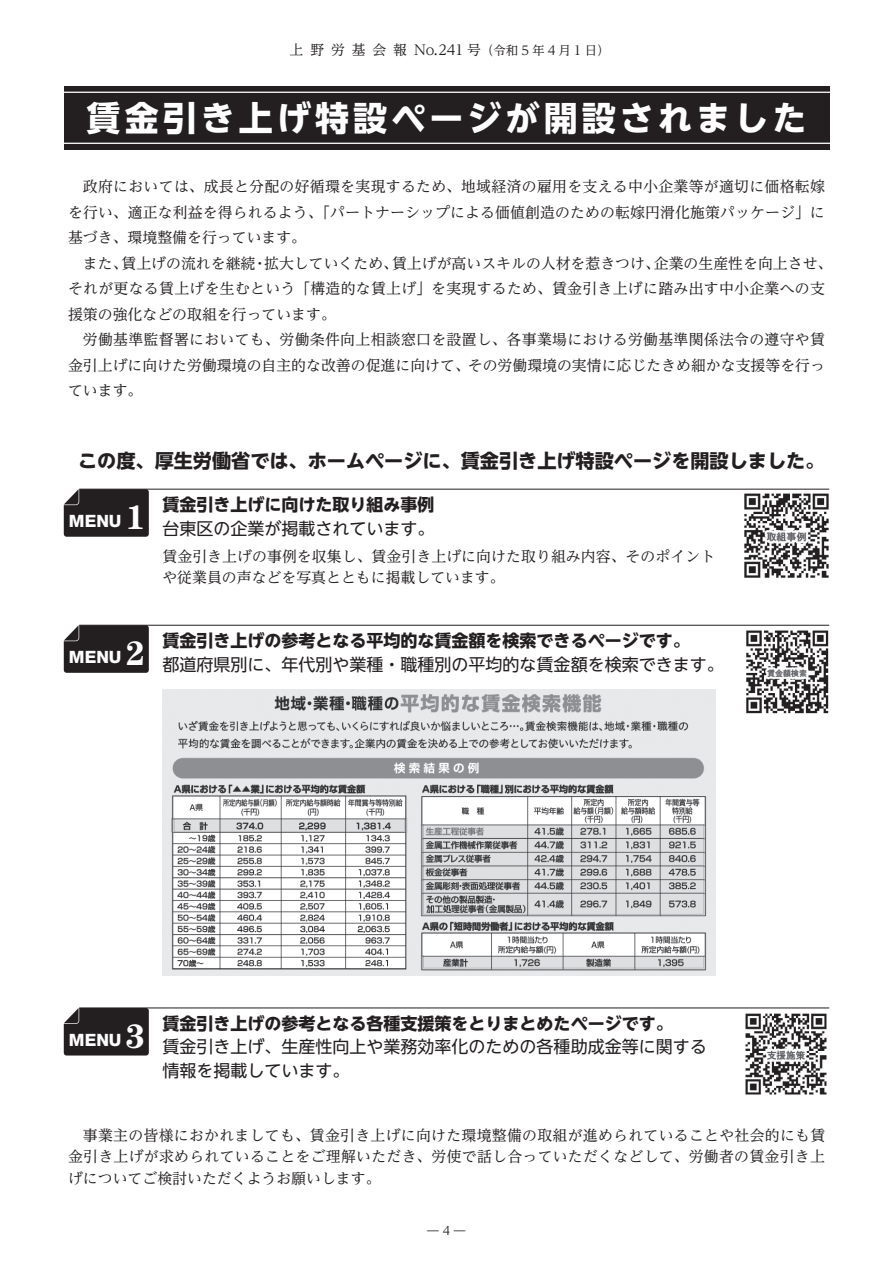
<style>
.page{position:relative;width:893px;height:1263px;background:#fff}
.page>*{position:absolute;margin:0;border:0;box-sizing:border-box;transform-origin:0 0}
.t1{font:700 34.05px "UD Shin Go NT Pr 6";letter-spacing:.12em;color:#fff}
.t2{font:700 19.2px "UD Shin Go NT Pr 6";color:#231f20}
.t3{font:16.95px/23.4px "UD Shin Go NT Pr 6";color:#231f20}
.t4{font:700 16.95px "UD Shin Go NT Pr 6";color:#231f20}
.t5{font:800 16.95px "Helvetica Neue LT Std";color:#fff}
.t6{font:14.85px/25.5px "UD Reimin Pr 6";color:#231f20;text-align:justify}
.t7{font:13.8px "UD Reimin Pr 6";letter-spacing:.5em;color:#231f20}
.t8{font:11.7px "UD Reimin Pr 6";color:#231f20}
.s1{font-size:12.45px}
.s2{font-family:"Century Std";font-weight:700;font-size:34.05px}
</style>
<div class="page">
<img style="left:744px;top:493px;width:85px;height:85px">
<img style="left:746px;top:630px;width:83px;height:84px">
<img style="left:745px;top:1013px;width:82px;height:82px">
<div style="left:64px;top:86px;width:765px;height:64px;background:#231f20"></div>
<hr style="left:63px;top:143px;width:767px;height:1px;background:#fff">
<hr style="left:63px;top:92px;width:767px;height:1px;background:#fff">
<svg style="left:64px;top:489px;width:85px;height:48px;background:#2c2829"></svg>
<div style="left:64px;top:1008px;width:85px;height:47px;background:#231f20"></div>
<svg style="left:64px;top:625px;width:85px;height:48px;background:#2b2728"></svg>
<img style="left:162px;top:689px;width:553px;height:286px">
<hr style="left:79px;top:489px;width:750px;height:1px;background:#231f20">
<hr style="left:79px;top:625px;width:750px;height:1px;background:#231f20">
<hr style="left:79px;top:1007px;width:750px;height:1px;background:#231f20">
<p class="t7" style="left:290px;top:39px;width:321px">上野労基会報 No.241号<span class="s1">（令和5年4月1日）</span></p>
<h1 class="t1" style="left:87px;top:90px;width:721px">賃金引き上げ特設ページが開設されました</h1>
<p class="t6" style="left:68px;top:173px;width:758px;text-indent:15px">政府においては、成長と分配の好循環を実現するため、地域経済の雇用を支える中小企業等が適切に価格転嫁を行い、適正な利益を得られるよう、「パートナーシップによる価値創造のための転嫁円滑化施策パッケージ」に基づき、環境整備を行っています。</p>
<p class="t6" style="left:68px;top:250px;width:766px;text-align:left;text-indent:15px">また、賃上げの流れを継続・拡大していくため、賃上げが高いスキルの人材を惹きつけ、企業の生産性を向上させ、それが更なる賃上げを生むという「構造的な賃上げ」を実現するため、賃金引き上げに踏み出す中小企業への支援策の強化などの取組を行っています。</p>
<p class="t6" style="left:68px;top:326px;width:758px;text-indent:15px">労働基準監督署においても、労働条件向上相談窓口を設置し、各事業場における労働基準関係法令の遵守や賃金引上げに向けた労働環境の自主的な改善の促進に向けて、その労働環境の実情に応じたきめ細かな支援等を行っています。</p>
<p class="t2" style="left:78px;top:445px;width:748px">この度、厚生労働省では、ホームページに、賃金引き上げ特設ページを開設しました。</p>
<p class="t5" style="left:69px;top:511px;width:78px">MENU <span class="s2">1</span></p>
<p class="t4" style="left:162px;top:491px;width:274px">賃金引き上げに向けた取り組み事例</p>
<p class="t3" style="left:162px;top:516px;width:274px">台東区の企業が掲載されています。</p>
<p class="t5" style="left:69px;top:647px;width:78px">MENU <span class="s2">2</span></p>
<p class="t6" style="left:162px;top:545px;width:554px;line-height:21.3px">賃金引き上げの事例を収集し、賃金引き上げに向けた取り組み内容、そのポイントや従業員の声などを写真とともに掲載しています。</p>
<p class="t4" style="left:162px;top:627px;width:529px">賃金引き上げの参考となる平均的な賃金額を検索できるページです。</p>
<p class="t3" style="left:162px;top:652px;width:563px">都道府県別に、年代別や業種・職種別の平均的な賃金額を検索できます。</p>
<p class="t5" style="left:69px;top:1029px;width:78px">MENU <span class="s2">3</span></p>
<p class="t4" style="left:162px;top:1010px;width:512px">賃金引き上げの参考となる各種支援策をとりまとめたページです。</p>
<p class="t3" style="left:162px;top:1035px;width:546px">賃金引き上げ、生産性向上や業務効率化のための各種助成金等に関する情報を掲載しています。</p>
<p class="t6" style="left:68px;top:1124px;width:759px;line-height:21.3px;text-indent:15px">事業主の皆様におかれましても、賃金引き上げに向けた環境整備の取組が進められていることや社会的にも賃金引き上げが求められていることをご理解いただき、労使で話し合っていただくなどして、労働者の賃金引き上げについてご検討いただくようお願いします。</p>
<p class="t8" style="left:427px;top:1220px;width:40px">̶ 4 ̶</p>
</div>
